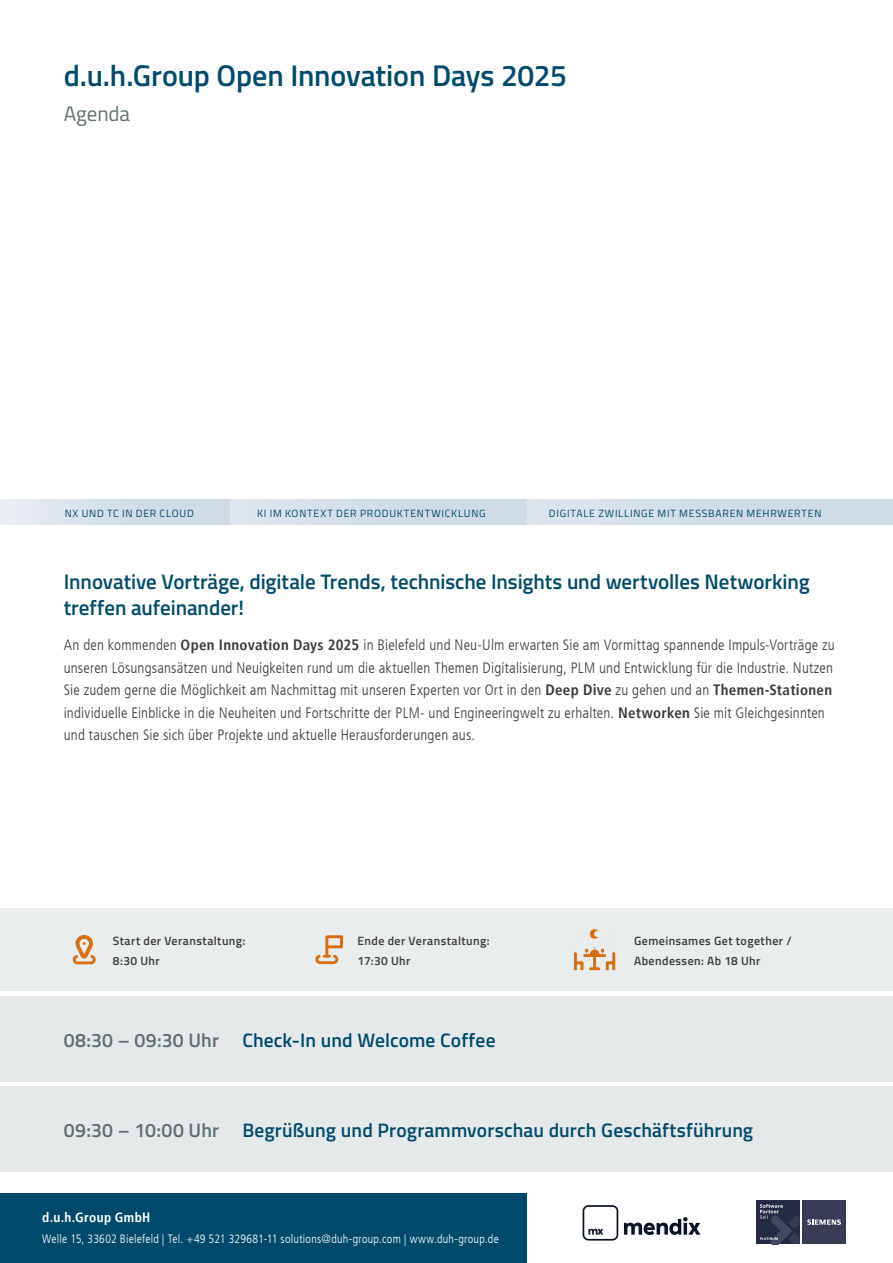
<style>
.page{position:relative;width:893px;height:1263px;background:#fff}
.page>*{position:absolute;margin:0;border:0;box-sizing:border-box;transform-origin:0 0}
.t1{font:600 30px "Titillium";letter-spacing:-.005em;color:#004b6c}
.t2{font:600 21px/25.5px "Titillium Web";letter-spacing:-.005em;color:#004b6c}
.t3{font:21px "Titillium";letter-spacing:-.005em;color:#616f70}
.t4{font:600 19.5px "Titillium Web";letter-spacing:.005em;color:#004b6c}
.t5{font:300 condensed 15px/22.5px "Frutiger";letter-spacing:.01em;color:#3c3c3b}
.t6{font:700 condensed 13.5px "Frutiger";letter-spacing:.025em;color:#fff}
.t7{font:600 12px/19.5px "Titillium Web";letter-spacing:.035em;color:#3c3c3b}
.t8{font:300 condensed 12px "Frutiger";letter-spacing:.02em;color:#fff}
.t9{font:10.5px "Titillium Web";letter-spacing:.07em;color:#004b6c}
.s1{font-weight:700}
.s2{color:#616f70}
</style>
<div class="page">
<div style="left:0;top:908px;width:893px;height:83px;background:#eaedee"></div>
<svg style="left:315px;top:935px;width:28px;height:29px"></svg>
<svg style="left:72px;top:935px;width:24px;height:30px"></svg>
<svg style="left:573px;top:928px;width:43px;height:43px"></svg>
<div style="left:0;top:996px;width:893px;height:85px;background:#e5e9ea"></div>
<div style="left:0;top:1086px;width:893px;height:85px;background:#e5e9ea"></div>
<div style="left:0;top:500px;width:893px;height:25px;background:#cfdbe7"></div>
<div style="left:0;top:1193px;width:527px;height:70px;background:#004b6c"></div>
<svg style="left:624px;top:1217px;width:76px;height:18px"></svg>
<svg style="left:583px;top:1205px;width:35px;height:35px"></svg>
<div style="left:802px;top:1200px;width:44px;height:44px;background:#383b54"></div>
<div style="left:756px;top:1200px;width:43px;height:44px;background:#242a44"></div>
<svg style="left:807px;top:1219px;width:34px;height:6px"></svg>
<svg style="left:760px;top:1204px;width:39px;height:40px"></svg>
<h1 class="t1" style="left:64px;top:53px;width:505px">d.u.h.Group Open Innovation Days 2025</h1>
<h2 class="t3" style="left:64px;top:98px;width:68px">Agenda</h2>
<p class="t9" style="left:65px;top:505px;width:131px">NX UND TC IN DER CLOUD</p>
<p class="t9" style="left:257px;top:505px;width:230px">KI IM KONTEXT DER PRODUKTENTWICKLUNG</p>
<p class="t9" style="left:549px;top:505px;width:274px">DIGITALE ZWILLINGE MIT MESSBAREN MEHRWERTEN</p>
<h2 class="t2" style="left:64px;top:568px;width:747px">Innovative Vorträge, digitale Trends, technische Insights und wertvolles Networking treffen aufeinander!</h2>
<p class="t5" style="left:64px;top:634px;width:772px">An den kommenden <span class="s1">Open Innovation Days 2025</span> in Bielefeld und Neu-Ulm erwarten Sie am Vormittag spannende Impuls-Vorträge zu unseren Lösungsansätzen und Neuigkeiten rund um die aktuellen Themen Digitalisierung, PLM und Entwicklung für die Industrie. Nutzen Sie zudem gerne die Möglichkeit am Nachmittag mit unseren Experten vor Ort in den <span class="s1">Deep Dive</span> zu gehen und an <span class="s1">Themen-Stationen </span>individuelle Einblicke in die Neuheiten und Fortschritte der PLM- und Engineeringwelt zu erhalten. <span class="s1">Networken</span> Sie mit Gleichgesinnten und tauschen Sie sich über Projekte und aktuelle Herausforderungen aus.</p>
<p class="t7" style="left:113px;top:930px;width:134px">Start der Veranstaltung:<br>8:30 Uhr</p>
<p class="t7" style="left:358px;top:930px;width:134px">Ende der Veranstaltung:<br>17:30 Uhr</p>
<p class="t7" style="left:634px;top:930px;width:159px">Gemeinsames Get together /<br>Abendessen: Ab 18 Uhr</p>
<h3 class="t4" style="left:64px;top:1025px;width:433px"><span class="s2">08:30 – 09:30 Uhr</span> Check-In und Welcome Coffee</h3>
<h3 class="t4" style="left:64px;top:1115px;width:691px"><span class="s2">09:30 – 10:00 Uhr</span> Begrüßung und Programmvorschau durch Geschäftsführung</h3>
<p class="t6" style="left:42px;top:1209px;width:110px">d.u.h.Group GmbH</p>
<p class="t8" style="left:42px;top:1231px;width:458px">Welle 15, 33602 Bielefeld | Tel. +49 521 329681-11 solutions@duh-group.com | www.duh-group.de</p>
</div>
